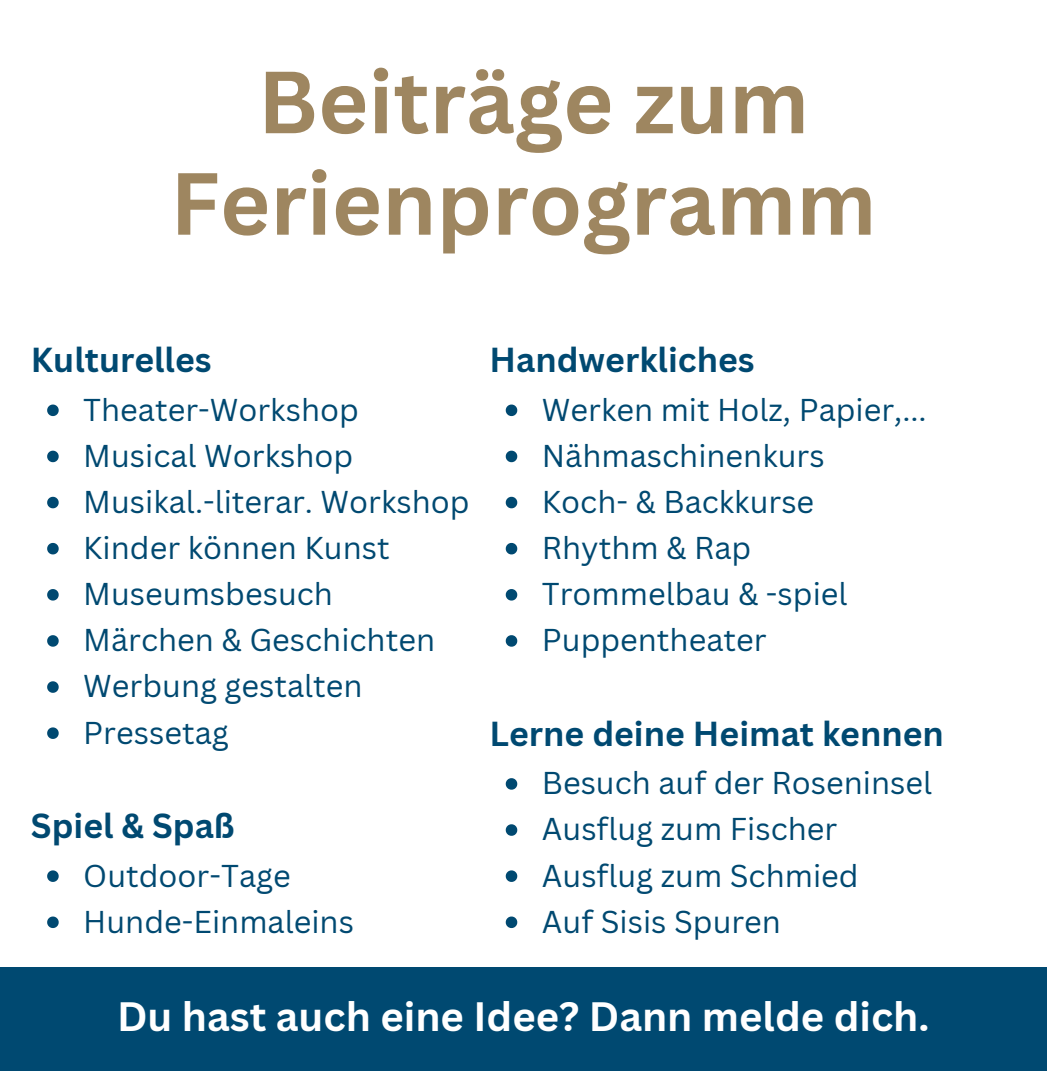
<style>
.page{position:relative;width:1047px;height:1071px;background:#fff}
.page>*{position:absolute;margin:0;border:0;box-sizing:border-box;transform-origin:0 0}
.t1{font:700 86.1px/101.4px "Canva Sans";color:#9e8660;text-align:center}
.t2{font:700 39.9px "Canva Sans";color:#fff}
.t3{font:700 33.9px "Canva Sans";color:#004971}
.t4{font:30.6px "Canva Sans";color:#004971}
</style>
<div class="page">
<svg style="left:47px;top:405px;width:12px;height:11px"></svg>
<svg style="left:47px;top:451px;width:12px;height:11px"></svg>
<svg style="left:47px;top:497px;width:12px;height:11px"></svg>
<svg style="left:47px;top:543px;width:12px;height:11px"></svg>
<svg style="left:47px;top:589px;width:12px;height:12px"></svg>
<svg style="left:47px;top:635px;width:12px;height:12px"></svg>
<svg style="left:47px;top:681px;width:12px;height:12px"></svg>
<svg style="left:47px;top:727px;width:12px;height:12px"></svg>
<svg style="left:47px;top:870px;width:12px;height:12px"></svg>
<svg style="left:47px;top:917px;width:12px;height:11px"></svg>
<svg style="left:505px;top:405px;width:12px;height:11px"></svg>
<svg style="left:505px;top:451px;width:12px;height:11px"></svg>
<svg style="left:505px;top:497px;width:12px;height:11px"></svg>
<svg style="left:505px;top:543px;width:12px;height:11px"></svg>
<svg style="left:505px;top:589px;width:12px;height:12px"></svg>
<svg style="left:505px;top:635px;width:12px;height:12px"></svg>
<svg style="left:505px;top:778px;width:12px;height:12px"></svg>
<svg style="left:505px;top:824px;width:12px;height:12px"></svg>
<svg style="left:505px;top:870px;width:12px;height:12px"></svg>
<svg style="left:505px;top:917px;width:12px;height:11px"></svg>
<div style="left:0;top:968px;width:1046px;height:103px;background:#004971"></div>
<h1 class="t1" style="left:170px;top:49px;width:707px">Beiträge zum<br>Ferienprogramm</h1>
<h3 class="t3" style="left:31px;top:336px;width:182px">Kulturelles</h3>
<p class="t4" style="left:83px;top:388px;width:277px">Theater-Workshop</p>
<p class="t4" style="left:83px;top:434px;width:271px">Musical Workshop</p>
<p class="t4" style="left:83px;top:480px;width:388px">Musikal.-literar. Workshop</p>
<p class="t4" style="left:83px;top:526px;width:308px">Kinder können Kunst</p>
<p class="t4" style="left:83px;top:573px;width:251px">Museumsbesuch</p>
<p class="t4" style="left:83px;top:619px;width:353px">Märchen &amp; Geschichten</p>
<p class="t4" style="left:83px;top:665px;width:281px">Werbung gestalten</p>
<p class="t4" style="left:83px;top:711px;width:147px">Pressetag</p>
<h3 class="t3" style="left:31px;top:802px;width:205px">Spiel &amp; Spaß</h3>
<p class="t4" style="left:83px;top:854px;width:209px">Outdoor-Tage</p>
<p class="t4" style="left:83px;top:900px;width:272px">Hunde-Einmaleins</p>
<h3 class="t3" style="left:489px;top:336px;width:266px">Handwerkliches</h3>
<p class="t4" style="left:541px;top:388px;width:386px">Werken mit Holz, Papier,...</p>
<p class="t4" style="left:541px;top:434px;width:284px">Nähmaschinenkurs</p>
<p class="t4" style="left:541px;top:480px;width:274px">Koch- &amp; Backkurse</p>
<p class="t4" style="left:541px;top:526px;width:211px">Rhythm &amp; Rap</p>
<p class="t4" style="left:541px;top:573px;width:307px">Trommelbau &amp; -spiel</p>
<p class="t4" style="left:541px;top:619px;width:226px">Puppentheater</p>
<h3 class="t3" style="left:489px;top:710px;width:455px">Lerne deine Heimat kennen</h3>
<p class="t4" style="left:541px;top:762px;width:392px">Besuch auf der Roseninsel</p>
<p class="t4" style="left:541px;top:808px;width:297px">Ausflug zum Fischer</p>
<p class="t4" style="left:541px;top:854px;width:318px">Ausflug zum Schmied</p>
<p class="t4" style="left:541px;top:900px;width:240px">Auf Sisis Spuren</p>
<h2 class="t2" style="left:117px;top:989px;width:813px">Du hast auch eine Idee? Dann melde dich.</h2>
</div>
